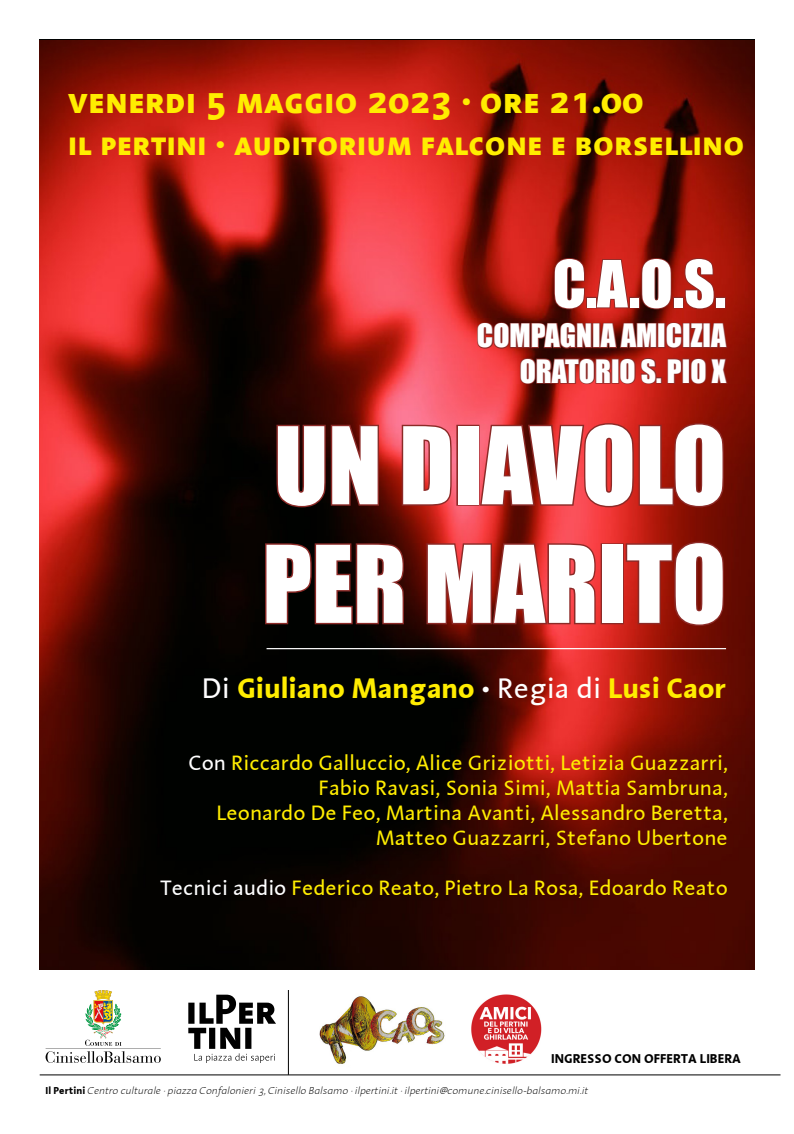
<style>
.page{position:relative;width:794px;height:1134px;background:#fff}
.page>*{position:absolute;margin:0;border:0;box-sizing:border-box;transform-origin:0 0}
.t1{font:98.8px "Impact";color:#fff}
.t2{font:60px "Impact";color:#fff}
.t3{font:700 38.8px "Linotype Aroma SC";color:#ffed00}
.t4{font:700 35.6px "Linotype Aroma SC";color:#ffed00}
.t5{font:29.6px "Impact";color:#fff}
.t6{font:700 29.2px "Linotype Aroma";color:#ffed00}
.t7{font:21.48px/25px "Linotype Aroma";color:#ffed00;text-align:right}
.t8{font:700 13.2px "Linotype Aroma";color:#000}
.testo{font:italic 200 10.36px "Linotype Aroma";color:#000}
.s1{font-family:"Avenir Next Rounded Pro"}
.s2{font-weight:400;color:#fff}
.s3{font-family:"Avenir Next Rounded Pro";color:#fff}
.s4{color:#fff}
.s5{font-weight:700;font-style:normal}
</style>
<div class="page">
<img style="left:471px;top:994px;width:70px;height:70px">
<svg style="left:188px;top:995px;width:88px;height:68px"></svg>
<svg style="left:46px;top:990px;width:115px;height:73px"></svg>
<hr style="left:40px;top:1075px;width:740px;height:1px;background:#000">
<hr style="left:288px;top:990px;width:1px;height:85px;background:#000">
<img style="left:40px;top:40px;width:714px;height:929px">
<svg style="left:275px;top:423px;width:105px;height:86px;background:#410d09"></svg>
<svg style="left:400px;top:423px;width:53px;height:84px;background:#d54951"></svg>
<div style="left:456px;top:425px;width:23px;height:81px;border:3px solid #8c2a27"></div>
<svg style="left:478px;top:417px;width:247px;height:104px;background:#b52722"></svg>
<svg style="left:264px;top:542px;width:142px;height:84px;background:#270b08"></svg>
<svg style="left:425px;top:528px;width:172px;height:98px;background:#b52a26"></svg>
<div style="left:600px;top:543px;width:24px;height:81px;border:3px solid #8c2a27"></div>
<svg style="left:624px;top:540px;width:101px;height:87px;background:#97180d"></svg>
<svg style="left:476px;top:254px;width:252px;height:131px;background:#981b14"></svg>
<hr style="left:266px;top:648px;width:460px;height:1px;background:#fff">
<img style="left:320px;top:996px;width:125px;height:68px">
<p class="t3" style="left:68px;top:74px;width:577px">venerdi 5 maggio 2023 · ore 21.00</p>
<p class="t4" style="left:68px;top:120px;width:678px">il pertini <span class="s1">·</span> auditorium falcone e borsellino</p>
<p class="t2" style="left:553px;top:237px;width:175px">C.A.O.S.</p>
<p class="t5" style="left:477px;top:313px;width:251px">COMPAGNIA AMICIZIA</p>
<p class="t5" style="left:520px;top:348px;width:208px">ORATORIO S. PIO X</p>
<p class="t1" style="left:274px;top:389px;width:453px">UN DIAVOLO</p>
<p class="t1" style="left:262px;top:507px;width:465px">PER MARITO</p>
<p class="t6" style="left:202px;top:669px;width:525px"><span class="s2">Di</span> Giuliano Mangano <span class="s3">·</span> <span class="s2">Regia di</span> Lusi Caor</p>
<p class="t7" style="left:189px;top:749px;width:541px"><span class="s4">Con</span> Riccardo Galluccio, Alice Griziotti, Letizia Guazzarri,<br>Fabio Ravasi, Sonia Simi, Mattia Sambruna,</p>
<p class="t7" style="left:216px;top:799px;width:513px">Leonardo De Feo, Martina Avanti, Alessandro Beretta,</p>
<p class="t7" style="left:376px;top:824px;width:354px">Matteo Guazzarri, Stefano Ubertone</p>
<p class="t7" style="left:160px;top:874px;width:569px"><span class="s4">Tecnici audio</span> Federico Reato, Pietro La Rosa, Edoardo Reato</p>
<p class="t8" style="left:551px;top:1050px;width:191px">INGRESSO CON OFFERTA LIBERA</p>
<p class="testo" style="left:46px;top:1084px;width:544px"><span class="s5">Il Pertini</span> Centro culturale · piazza Confalonieri 3, Cinisello Balsamo · ilpertini.it · ilpertini@comune.cinisello-balsamo.mi.it</p>
</div>
